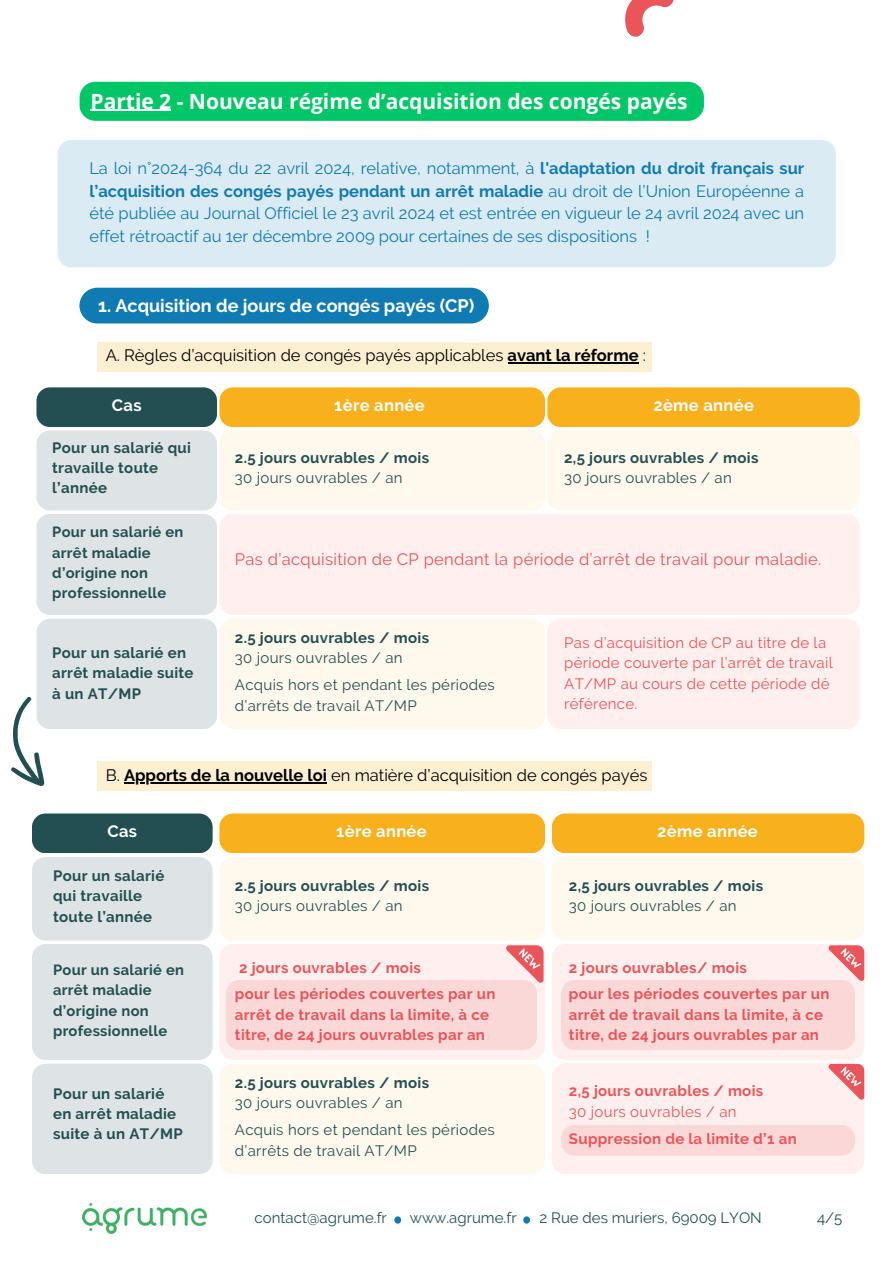
<style>
.page{position:relative;width:894px;height:1264px;background:#fff}
.page>*{position:absolute;margin:0;border:0;box-sizing:border-box;transform-origin:0 0}
.t1{font:700 21px "Open Sans";color:#fff}
.t2{font:700 18px "Raleway";color:#fff}
.t3{font:16.5px/22.5px "Raleway";color:#107bb2;text-align:justify}
.t4{font:16.5px "Raleway";color:#000}
.t5{font:16.5px "Raleway";letter-spacing:.02em;color:#ea5559}
.t6{font:700 16.5px "Raleway";letter-spacing:.02em;color:#fff}
.t7{font:700 15px/20.2px "Raleway";letter-spacing:.02em;color:#234f52}
.t8{font:700 15px/20.7px "Raleway";letter-spacing:.02em;color:#ea5559}
.t9{font:15px/20.7px "Raleway";letter-spacing:.02em;color:#234f52}
.t10{font:15px/20.2px "Raleway";letter-spacing:.02em;color:#ea5559}
.t11{font:15px "Raleway";color:#234f52}
.t12{font:700 14.7px/20.2px "Raleway";letter-spacing:.02em;color:#234f52}
.s1{font-weight:700}
</style>
<div class="page">
<div style="left:394px;top:1216px;width:7px;height:7px;background:#107bb2;border-radius:50%"></div>
<div style="left:523px;top:1216px;width:7px;height:7px;background:#107bb2;border-radius:50%"></div>
<img style="left:83px;top:1203px;width:123px;height:30px">
<svg style="left:625px;top:0;width:49px;height:37px"></svg>
<div style="left:79px;top:82px;width:624px;height:39px;background:#00c667"></div>
<hr style="left:90px;top:110px;width:81px;height:1px;background:#fff">
<div style="left:97px;top:342px;width:554px;height:29px;background:#fdefd1"></div>
<hr style="left:507px;top:362px;width:131px;height:1px;background:#000">
<div style="left:36px;top:387px;width:181px;height:40px;background:#234f52;border-radius:14px"></div>
<div style="left:36px;top:430px;width:181px;height:80px;background:#dee4e5;border-radius:13px"></div>
<div style="left:219px;top:430px;width:326px;height:80px;background:#fff9ed;border-radius:13px"></div>
<div style="left:547px;top:430px;width:312px;height:80px;background:#fff9ed;border-radius:13px"></div>
<div style="left:219px;top:387px;width:326px;height:40px;background:#f9b01d;border-radius:14px"></div>
<div style="left:547px;top:387px;width:312px;height:40px;background:#f9b01d;border-radius:14px"></div>
<div style="left:36px;top:514px;width:181px;height:101px;background:#dee4e5;border-radius:13px"></div>
<div style="left:219px;top:514px;width:640px;height:101px;background:#ffefef;border-radius:14px"></div>
<div style="left:36px;top:618px;width:181px;height:111px;background:#dee4e5;border-radius:14px"></div>
<div style="left:219px;top:618px;width:325px;height:111px;background:#fff9ed;border-radius:14px"></div>
<div style="left:547px;top:618px;width:312px;height:111px;background:#ffefef;border-radius:14px"></div>
<svg style="left:11px;top:695px;width:36px;height:91px"></svg>
<div style="left:79px;top:288px;width:409px;height:35px;background:#107bb2;border-radius:18px"></div>
<div style="left:97px;top:761px;width:554px;height:30px;background:#fdefd1"></div>
<hr style="left:124px;top:782px;width:203px;height:1px;background:#000">
<div style="left:32px;top:813px;width:180px;height:40px;background:#234f52;border-radius:13px"></div>
<div style="left:32px;top:857px;width:180px;height:83px;background:#dee4e5;border-radius:13px"></div>
<div style="left:219px;top:857px;width:326px;height:83px;background:#fff9ed;border-radius:14px"></div>
<div style="left:551px;top:856px;width:313px;height:84px;background:#fff9ed;border-radius:14px"></div>
<div style="left:219px;top:813px;width:326px;height:40px;background:#f9b01d;border-radius:14px"></div>
<div style="left:551px;top:813px;width:313px;height:40px;background:#f9b01d;border-radius:14px"></div>
<div style="left:32px;top:944px;width:180px;height:115px;background:#dee4e5;border-radius:14px"></div>
<div style="left:219px;top:944px;width:326px;height:115px;background:#ffefef;border-radius:13px"></div>
<div style="left:32px;top:1063px;width:180px;height:111px;background:#dee4e5;border-radius:13px"></div>
<div style="left:219px;top:1063px;width:326px;height:111px;background:#fff9ed;border-radius:13px"></div>
<div style="left:551px;top:1063px;width:313px;height:111px;background:#ffefef;border-radius:13px"></div>
<div style="left:561px;top:1124px;width:293px;height:31px;background:#fbd8d8;border-radius:14px"></div>
<div style="left:551px;top:944px;width:313px;height:115px;background:#ffefef;border-radius:13px"></div>
<div style="left:561px;top:980px;width:293px;height:69px;background:#fbd8d8;border-radius:14px"></div>
<div style="left:226px;top:980px;width:311px;height:69px;background:#fbd8d8;border-radius:13px"></div>
<svg style="left:506px;top:945px;width:37px;height:37px"></svg>
<svg style="left:828px;top:945px;width:36px;height:36px"></svg>
<svg style="left:828px;top:1063px;width:36px;height:36px"></svg>
<div style="left:58px;top:140px;width:777px;height:127px;background:#dbebf3;border-radius:13px"></div>
<h3 class="t1" style="left:90px;top:86px;width:598px">Partie 2 - Nouveau régime d’acquisition des congés payés</h3>
<h4 class="t3" style="left:89px;top:157px;width:716px">La loi n°2024-364 du 22 avril 2024, relative, notamment, à <span class="s1">l'adaptation du droit français sur l’acquisition des congés payés pendant un arrêt maladie</span> au droit de l’Union Européenne a été publiée au Journal Officiel le 23 avril 2024 et est entrée en vigueur le 24 avril 2024 avec un effet rétroactif au 1er décembre 2009 pour certaines de ses dispositions !</h4>
<h2 class="t2" style="left:98px;top:295px;width:377px">1. Acquisition de jours de congés payés (CP)</h2>
<h2 class="t4" style="left:106px;top:345px;width:541px">A. Règles d’acquisition de congés payés applicables <span class="s1">avant la réforme</span> :</h2>
<h4 class="t6" style="left:334px;top:395px;width:92px">1ère année</h4>
<h3 class="t6" style="left:653px;top:395px;width:102px">2ème année</h3>
<h2 class="t6" style="left:112px;top:395px;width:31px">Cas</h2>
<h4 class="t7" style="left:52px;top:437px;width:140px">Pour un salarié qui travaille toute l’année</h4>
<p class="t7" style="left:235px;top:447px;width:196px">2.5 jours ouvrables / mois</p>
<p class="t7" style="left:564px;top:447px;width:196px">2,5 jours ouvrables / mois</p>
<p class="t9" style="left:564px;top:467px;width:169px">30 jours ouvrables / an</p>
<p class="t9" style="left:235px;top:467px;width:169px">30 jours ouvrables / an</p>
<p class="t12" style="left:52px;top:522px;width:132px">Pour un salarié en arrêt maladie d’origine non professionnelle</p>
<h4 class="t7" style="left:52px;top:642px;width:143px">Pour un salarié en arrêt maladie suite à un AT/MP</h4>
<p class="t5" style="left:235px;top:549px;width:587px">Pas d’acquisition de CP pendant la période d’arrêt de travail pour maladie.</p>
<p class="t7" style="left:235px;top:627px;width:196px">2.5 jours ouvrables / mois</p>
<p class="t9" style="left:235px;top:647px;width:169px">30 jours ouvrables / an</p>
<p class="t9" style="left:235px;top:674px;width:261px">Acquis hors et pendant les périodes d’arrêts de travail AT/MP</p>
<p class="t10" style="left:564px;top:632px;width:270px">Pas d’acquisition de CP au titre de la période couverte par l’arrêt de travail<br>AT/MP au cours de cette période dé référence.</p>
<h3 class="t4" style="left:106px;top:765px;width:543px">B. <span class="s1">Apports de la nouvelle loi</span> en matière d’acquisition de congés payés</h3>
<p class="t6" style="left:336px;top:821px;width:92px">1ère année</p>
<h4 class="t6" style="left:657px;top:821px;width:102px">2ème année</h4>
<h4 class="t6" style="left:107px;top:821px;width:31px">Cas</h4>
<h4 class="t7" style="left:53px;top:865px;width:113px">Pour un salarié qui travaille toute l’année</h4>
<h4 class="t7" style="left:235px;top:875px;width:196px">2.5 jours ouvrables / mois</h4>
<p class="t7" style="left:568px;top:875px;width:196px">2,5 jours ouvrables / mois</p>
<p class="t9" style="left:568px;top:895px;width:169px">30 jours ouvrables / an</p>
<h2 class="t9" style="left:235px;top:895px;width:169px">30 jours ouvrables / an</h2>
<h4 class="t12" style="left:53px;top:959px;width:132px">Pour un salarié en arrêt maladie d’origine non professionnelle</h4>
<p class="t8" style="left:239px;top:956px;width:183px">2 jours ouvrables / mois</p>
<p class="t8" style="left:235px;top:983px;width:262px">pour les périodes couvertes par un arrêt de travail dans la limite, à ce titre, de 24 jours ouvrables par an</p>
<p class="t7" style="left:53px;top:1083px;width:131px">Pour un salarié en arrêt maladie suite à un AT/MP</p>
<h2 class="t7" style="left:235px;top:1072px;width:196px">2.5 jours ouvrables / mois</h2>
<p class="t9" style="left:235px;top:1092px;width:169px">30 jours ouvrables / an</p>
<p class="t9" style="left:235px;top:1119px;width:261px">Acquis hors et pendant les périodes d’arrêts de travail AT/MP</p>
<p class="t8" style="left:568px;top:956px;width:179px">2 jours ouvrables/ mois</p>
<p class="t8" style="left:568px;top:983px;width:262px">pour les périodes couvertes par un arrêt de travail dans la limite, à ce titre, de 24 jours ouvrables par an</p>
<p class="t8" style="left:568px;top:1080px;width:196px">2,5 jours ouvrables / mois</p>
<h4 class="t10" style="left:568px;top:1101px;width:169px">30 jours ouvrables / an</h4>
<h4 class="t8" style="left:568px;top:1128px;width:229px">Suppression de la limite d’1 an</h4>
<h1 class="t11" style="left:254px;top:1208px;width:134px">contact@agrume.fr</h1>
<h1 class="t11" style="left:410px;top:1208px;width:108px">www.agrume.fr</h1>
<h1 class="t11" style="left:539px;top:1208px;width:224px">2 Rue des muriers, 69009 LYON</h1>
<h3 class="t9" style="left:816px;top:1207px;width:27px">4/5</h3>
</div>
